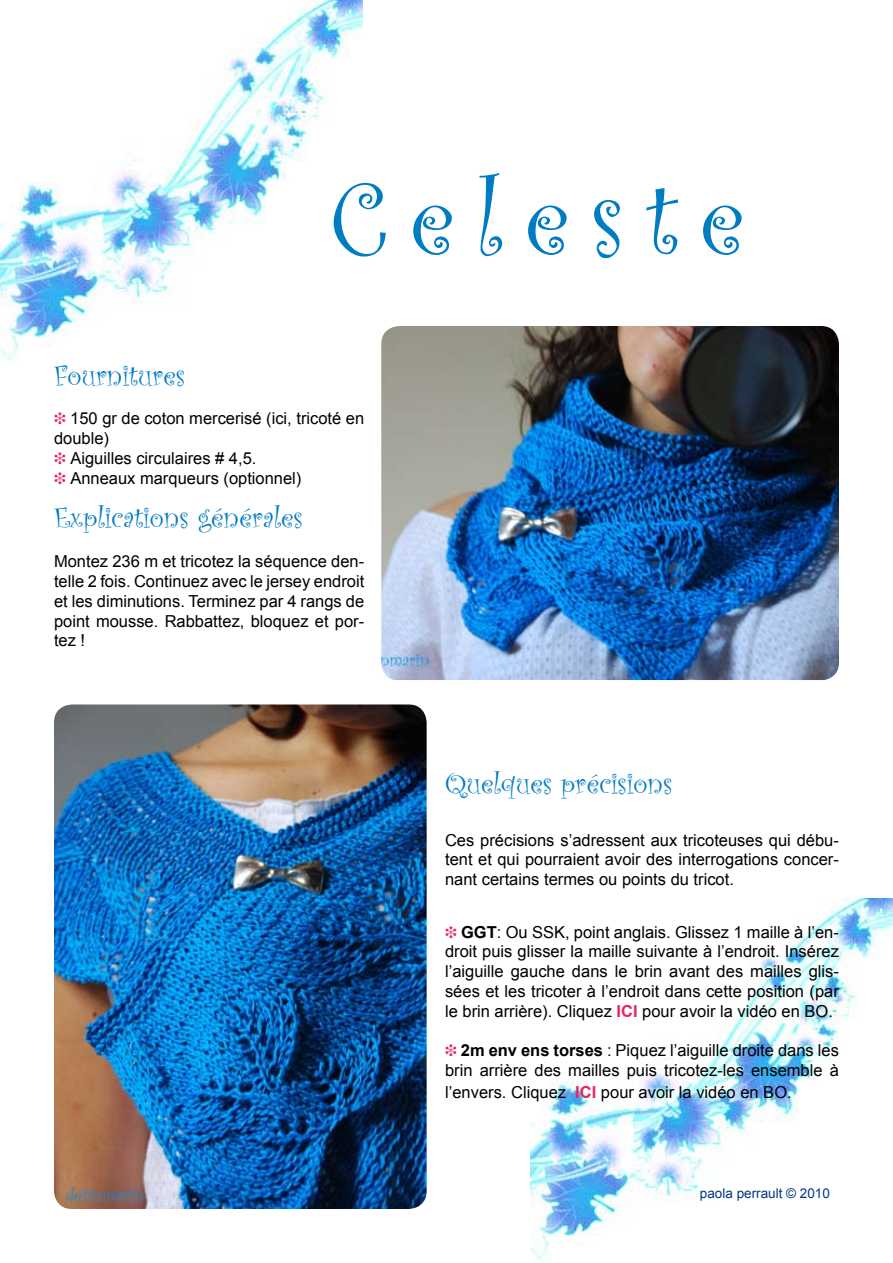
<style>
.page{position:relative;width:893px;height:1263px;background:#fff}
.page>*{position:absolute;margin:0;border:0;box-sizing:border-box;transform-origin:0 0}
.t1{font:108px "Curlz";letter-spacing:.2em;color:#007cc2}
.t2{font:30px "Curlz";color:#007cc2}
.t3{font:16.5px/19.8px "Arial";color:#000;text-align:justify}
.t4{font:13.5px "Arial";color:#003882}
.s1{font-weight:700}
.s2{font-weight:700;color:#e5265c}
</style>
<div class="page">
<img style="left:530px;top:899px;width:363px;height:362px">
<img style="left:0;top:0;width:362px;height:362px">
<img style="left:381px;top:326px;width:458px;height:354px">
<img style="left:54px;top:704px;width:373px;height:505px">
<h1 class="t1" style="left:331px;top:142px;width:414px">Celeste</h1>
<h2 class="t2" style="left:54px;top:354px;width:133px">Fournitures</h2>
<p class="t3" style="left:70px;top:408px;width:295px">150 gr de coton mercerisé (ici, tricoté en</p>
<p class="t3" style="left:54px;top:428px;width:57px">double)</p>
<p class="t3" style="left:70px;top:448px;width:188px">Aiguilles circulaires # 4,5.</p>
<p class="t3" style="left:70px;top:468px;width:233px">Anneaux marqueurs (optionnel)</p>
<h2 class="t2" style="left:54px;top:497px;width:250px">Explications générales</h2>
<p class="t3" style="left:54px;top:551px;width:312px">Montez 236 m et tricotez la séquence den&shy;telle 2 fois. Continuez avec le jersey endroit et les diminutions. Terminez par 4 rangs de point mousse. Rabbattez, bloquez et por&shy;tez !</p>
<h2 class="t2" style="left:445px;top:763px;width:229px">Quelques précisions</h2>
<p class="t3" style="left:445px;top:830px;width:395px">Ces précisions s’adressent aux tricoteuses qui débu&shy;tent et qui pourraient avoir des interrogations concer&shy;nant certains termes ou points du tricot.</p>
<p class="t3" style="left:445px;top:922px;width:395px;text-indent:16px"><span class="s1">GGT</span>: Ou SSK, point anglais. Glissez 1 maille à l’en&shy;droit puis glisser la maille suivante à l’endroit. Insérez l’aiguille gauche dans le brin avant des mailles glis&shy;sées et les tricoter à l’endroit dans cette position (par le brin arrière). Cliquez <span class="s2">ICI</span> pour avoir la vidéo en BO.</p>
<p class="t3" style="left:445px;top:1040px;width:395px;text-align:right"><span class="s1">2m env ens torses</span> : Piquez l’aiguille droite dans les brin arrière des mailles puis tricotez-les ensemble à</p>
<p class="t3" style="left:445px;top:1082px;width:348px">l’envers. Cliquez <span class="s2">ICI</span> pour avoir la vidéo en BO.</p>
<p class="t4" style="left:700px;top:1185px;width:132px">paola perrault © 2010</p>
</div>
